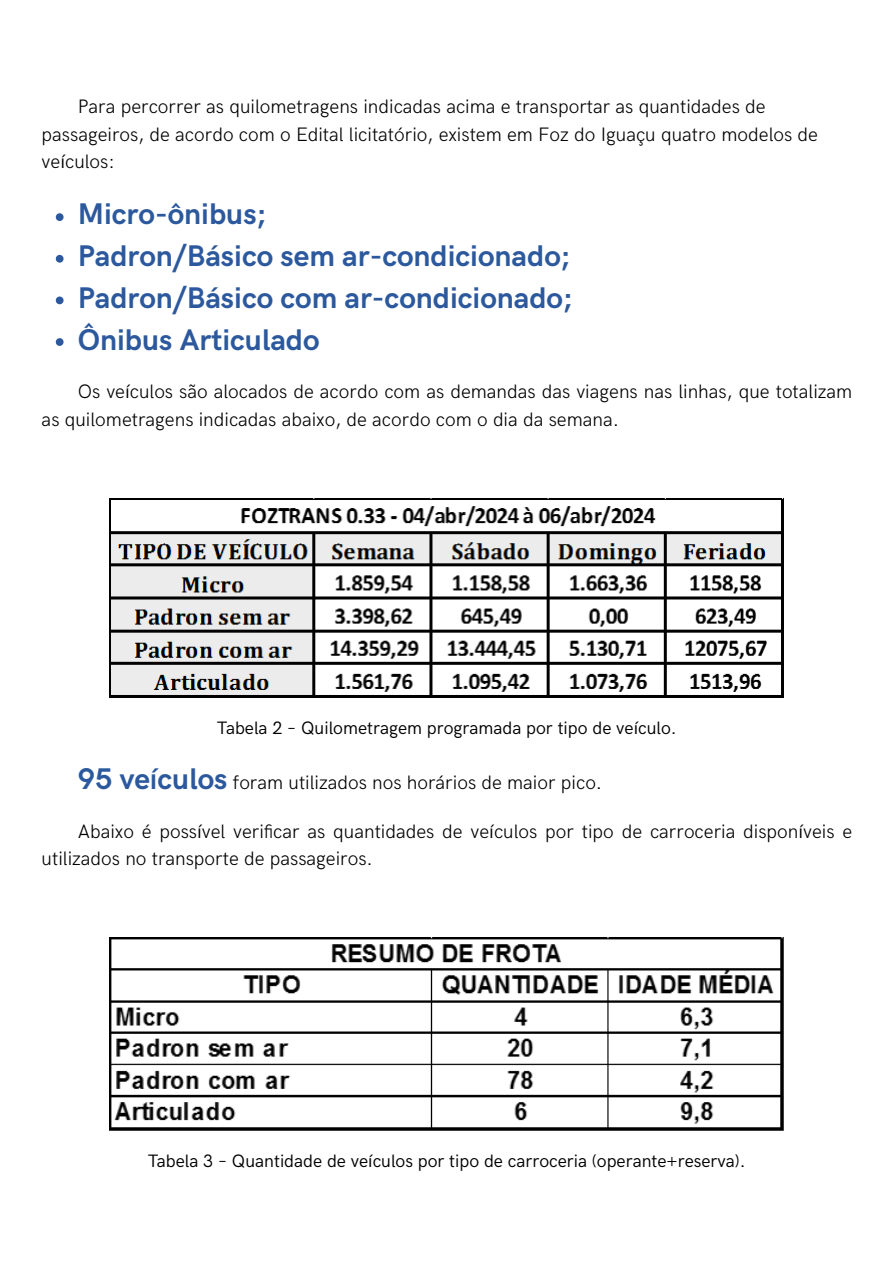
<style>
.page{position:relative;width:894px;height:1263px;background:#fff}
.page>*{position:absolute;margin:0;border:0;box-sizing:border-box;transform-origin:0 0}
.t1{font:700 30px "HK Grotesk";color:#2c599d}
.t2{font:300 19.5px/27.6px "HK Grotesk";color:#000}
.t3{font:18px "HK Grotesk";color:#000}
.s1{font-weight:700;font-size:30px;color:#2c599d}
</style>
<div class="page">
<svg style="left:56px;top:213px;width:7px;height:8px"></svg>
<svg style="left:56px;top:255px;width:7px;height:8px"></svg>
<svg style="left:56px;top:297px;width:7px;height:7px"></svg>
<svg style="left:56px;top:338px;width:7px;height:8px"></svg>
<img style="left:109px;top:498px;width:675px;height:200px">
<img style="left:109px;top:937px;width:675px;height:194px">
<p class="t2" style="left:42px;top:93px;width:777px;text-indent:36px">Para percorrer as quilometragens indicadas acima e transportar as quantidades de passageiros, de acordo com o Edital licitatório, existem em Foz do Iguaçu quatro modelos de veículos:</p>
<p class="t1" style="left:78px;top:197px;width:190px">Micro-ônibus;</p>
<p class="t1" style="left:78px;top:239px;width:494px">Padron/Básico sem ar-condicionado;</p>
<p class="t1" style="left:78px;top:281px;width:496px">Padron/Básico com ar-condicionado;</p>
<p class="t1" style="left:78px;top:323px;width:243px">Ônibus Articulado</p>
<p class="t2" style="left:42px;top:378px;width:811px;line-height:28.2px;text-indent:36px">Os veículos são alocados de acordo com as demandas das viagens nas linhas, que totalizam as quilometragens indicadas abaixo, de acordo com o dia da semana.</p>
<p class="t3" style="left:217px;top:717px;width:461px">Tabela 2 – Quilometragem programada por tipo de veículo.</p>
<p class="t2" style="left:78px;top:769px;width:526px"><span class="s1">95 veículos</span> foram utilizados nos horários de maior pico.</p>
<p class="t2" style="left:42px;top:819px;width:811px;line-height:27px;text-indent:36px">Abaixo é possível verificar as quantidades de veículos por tipo de carroceria disponíveis e utilizados no transporte de passageiros.</p>
<p class="t3" style="left:148px;top:1150px;width:599px">Tabela 3 – Quantidade de veículos por tipo de carroceria (operante+reserva).</p>
</div>
